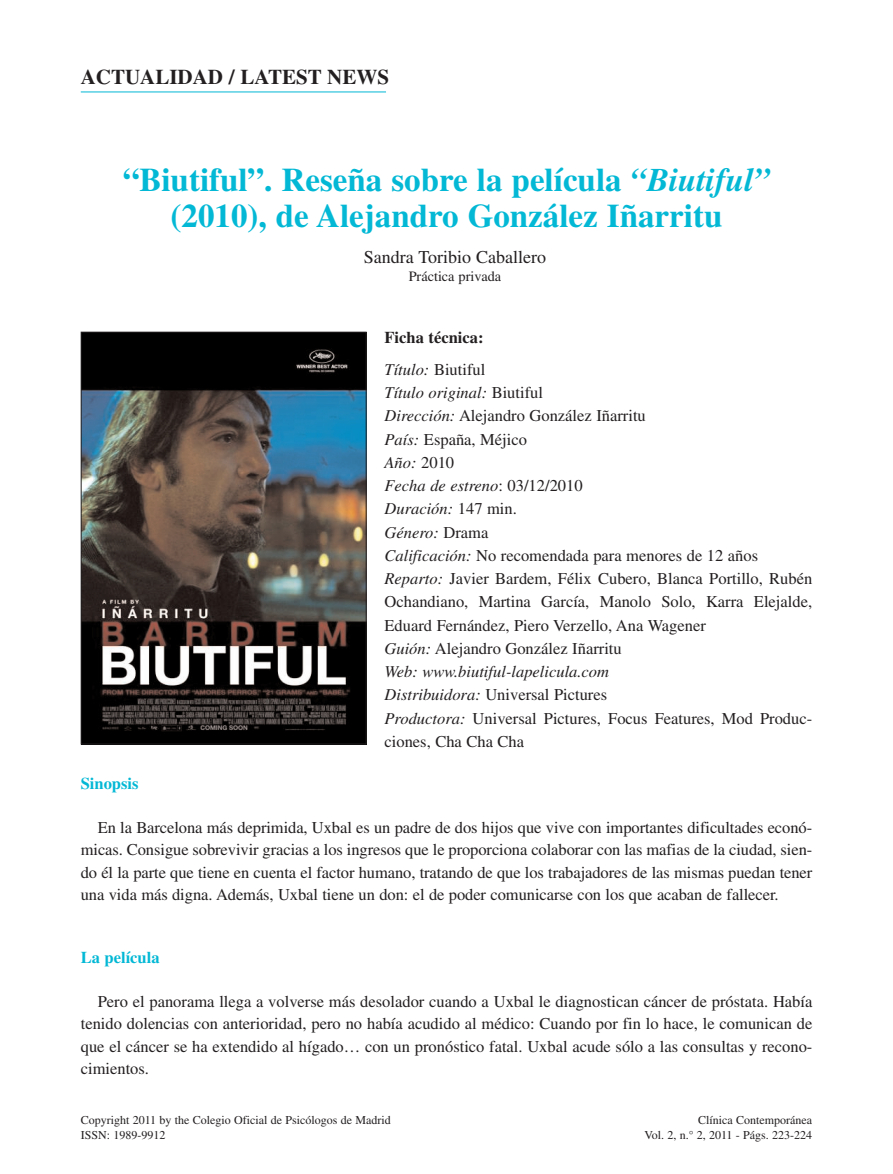
<style>
.page{position:relative;width:893px;height:1174px;background:#fff}
.page>*{position:absolute;margin:0;border:0;box-sizing:border-box;transform-origin:0 0}
.t1{font:700 33px/36px "Times";color:#03b8d5;text-align:center}
.t2{font:700 21px "Times";color:#231f20}
.t3{font:18px "Times";color:#231f20}
.t4{font:16.5px/23.2px "Times";color:#231f20;text-align:justify}
.t5{font:700 16.5px/31.8px "Times";color:#231f20}
.t6{font:700 16.5px "Times";color:#03b8d5}
.t7{font:14.25px "Times";color:#231f20}
.t8{font:12px/14.4px "Times";color:#231f20;text-align:right}
.s1{font-style:italic}
.s2{font-weight:400;font-style:italic}
.s3{font-weight:400}
</style>
<div class="page">
<hr style="left:81px;top:92px;width:305px;height:1px;background:#03b8d5">
<img style="left:83px;top:334px;width:282px;height:408px">
<div style="left:81px;top:332px;width:286px;height:412px;border:1px solid #231f20"></div>
<p class="t2" style="left:81px;top:69px;width:310px">ACTUALIDAD / LATEST NEWS</p>
<h1 class="t1" style="left:123px;top:165px;width:649px">“Biutiful”. Reseña sobre la película <span class="s1">“Biutiful” </span>(2010), de Alejandro González Iñarritu</h1>
<p class="t3" style="left:364px;top:251px;width:184px">Sandra Toribio Caballero</p>
<p class="t7" style="left:409px;top:272px;width:94px">Práctica privada</p>
<p class="t5" style="left:385px;top:323px;width:102px">Ficha técnica:<br><span class="s2">Título:</span> <span class="s3">Biutiful</span></p>
<p class="t4" style="left:385px;top:382px;width:429px;text-align:left"><span class="s1">Título original:</span> Biutiful<br><span class="s1">Dirección:</span> Alejandro González Iñarritu<br><span class="s1">País:</span> España, Méjico<br><span class="s1">Año:</span> 2010<br><span class="s1">Fecha de estreno</span>: 03/12/2010<br><span class="s1">Duración:</span> 147 min.<br><span class="s1">Género:</span> Drama<br><span class="s1">Calificación:</span> No recomendada para menores de 12 años <span class="s1">Reparto:</span> Javier Bardem, Félix Cubero, Blanca Portillo, Rubén Ochandiano, Martina García, Manolo Solo, Karra Elejalde, Eduard Fernández, Piero Verzello, Ana Wagener<br><span class="s1">Guión:</span> Alejandro González Iñarritu<br><span class="s1">Web: www.biutiful-lapelicula.com<br>Distribuidora:</span> Universal Pictures<br><span class="s1">Productora:</span> Universal Pictures, Focus Features, Mod Produc&shy;ciones, Cha Cha Cha</p>
<p class="t6" style="left:81px;top:778px;width:59px">Sinopsis</p>
<p class="t4" style="left:81px;top:817px;width:733px;line-height:22.5px;text-indent:17px">En la Barcelona más deprimida, Uxbal es un padre de dos hijos que vive con importantes dificultades econó&shy;micas. Consigue sobrevivir gracias a los ingresos que le proporciona colaborar con las mafias de la ciudad, sien&shy;do él la parte que tiene en cuenta el factor humano, tratando de que los trabajadores de las mismas puedan tener una vida más digna. Además, Uxbal tiene un don: el de poder comunicarse con los que acaban de fallecer.</p>
<p class="t6" style="left:81px;top:952px;width:80px">La película</p>
<p class="t4" style="left:81px;top:991px;width:733px;line-height:22.5px;text-indent:17px">Pero el panorama llega a volverse más desolador cuando a Uxbal le diagnostican cáncer de próstata. Había tenido dolencias con anterioridad, pero no había acudido al médico: Cuando por fin lo hace, le comunican de que el cáncer se ha extendido al hígado… con un pronóstico fatal. Uxbal acude sólo a las consultas y recono&shy;cimientos.</p>
<p class="t8" style="left:81px;top:1114px;width:311px;text-align:left">Copyright 2011 by the Colegio Oficial de Psicólogos de Madrid<br>ISSN: 1989-9912</p>
<p class="t8" style="left:645px;top:1114px;width:169px">Clínica Contemporánea<br>Vol. 2, n.° 2, 2011 - Págs. 223-224</p>
</div>
